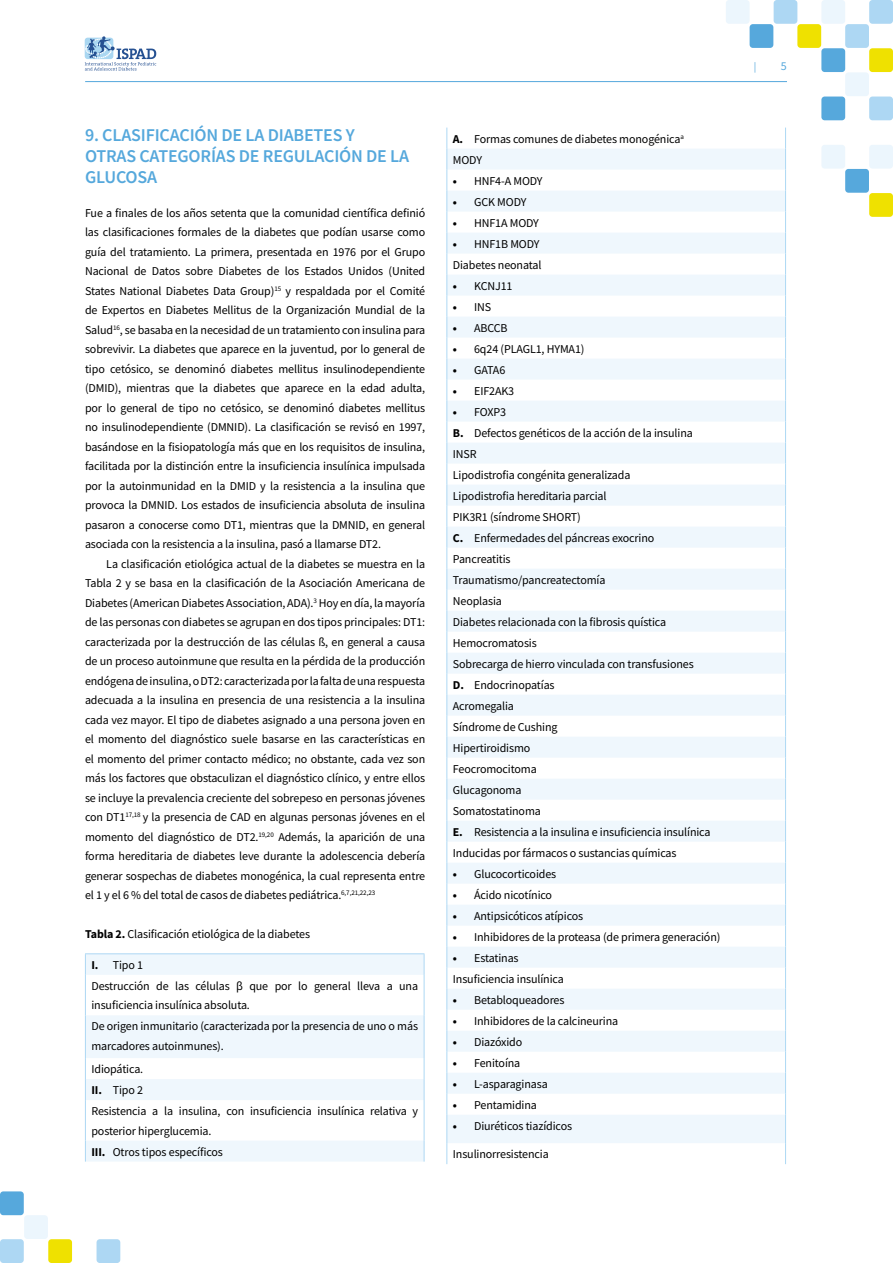
<style>
.page{position:relative;width:893px;height:1263px;background:#fff}
.page>*{position:absolute;margin:0;border:0;box-sizing:border-box;transform-origin:0 0}
.t1{font:600 18px/21px "Source Sans Pro";letter-spacing:-.01em;color:#55a8dc}
.t2{font:12px/19.5px "Source Sans Pro";letter-spacing:-.01em;color:#000}
.t3{font:12px "Source Sans Pro";color:#55a8dc}
.t4{font:10.5px "Source Sans Pro";color:#55a8dc}
.s1{font-weight:700}
</style>
<div class="page">
<div style="left:821px;top:0;width:24px;height:24px;background:#ecf6fd;border-radius:3px"></div>
<div style="left:821px;top:48px;width:24px;height:24px;background:#56a8dc;border-radius:3px"></div>
<div style="left:821px;top:97px;width:24px;height:23px;background:#56a8dc;border-radius:3px"></div>
<div style="left:821px;top:145px;width:24px;height:24px;background:#ecf6fd;border-radius:3px"></div>
<div style="left:869px;top:0;width:24px;height:24px;background:#add7f3;border-radius:3px"></div>
<div style="left:869px;top:48px;width:24px;height:24px;background:#efe100;border-radius:3px"></div>
<div style="left:869px;top:97px;width:24px;height:23px;background:#add7f3;border-radius:3px"></div>
<div style="left:869px;top:145px;width:24px;height:24px;background:#ecf6fd;border-radius:3px"></div>
<div style="left:869px;top:193px;width:24px;height:24px;background:#efe100;border-radius:3px"></div>
<div style="left:845px;top:24px;width:24px;height:24px;background:#add7f3;border-radius:3px"></div>
<div style="left:845px;top:72px;width:24px;height:24px;background:#ecf6fd;border-radius:3px"></div>
<div style="left:845px;top:169px;width:24px;height:24px;background:#56a8dc;border-radius:3px"></div>
<div style="left:774px;top:0;width:23px;height:24px;background:#add7f3;border-radius:3px"></div>
<div style="left:750px;top:24px;width:23px;height:24px;background:#56a8dc;border-radius:3px"></div>
<div style="left:726px;top:0;width:24px;height:24px;background:#ecf6fd;border-radius:3px"></div>
<div style="left:797px;top:24px;width:24px;height:24px;background:#efe100;border-radius:3px"></div>
<div style="left:0;top:1191px;width:24px;height:24px;background:#56a8dc;border-radius:3px"></div>
<div style="left:97px;top:1239px;width:23px;height:24px;background:#add7f3;border-radius:3px"></div>
<div style="left:48px;top:1239px;width:24px;height:24px;background:#efe100;border-radius:3px"></div>
<div style="left:0;top:1239px;width:24px;height:24px;background:#add7f3;border-radius:3px"></div>
<div style="left:24px;top:1215px;width:24px;height:24px;background:#ecf6fd;border-radius:3px"></div>
<hr style="left:85px;top:81px;width:702px;height:1px;background:#55a8dc">
<svg style="left:85px;top:36px;width:71px;height:35px"></svg>
<svg style="left:86px;top:954px;width:338px;height:207px;fill:#f1f8fd"></svg>
<hr style="left:85px;top:953px;width:339px;height:1px;background:#add8f4">
<svg style="left:85px;top:954px;width:1px;height:21px"></svg>
<svg style="left:424px;top:954px;width:1px;height:21px"></svg>
<hr style="left:85px;top:975px;width:1px;height:40px;background:#add8f4">
<hr style="left:424px;top:975px;width:1px;height:40px;background:#add8f4">
<hr style="left:85px;top:1015px;width:1px;height:43px;background:#add8f4">
<hr style="left:424px;top:1015px;width:1px;height:43px;background:#add8f4">
<svg style="left:85px;top:1058px;width:1px;height:42px"></svg>
<svg style="left:424px;top:1058px;width:1px;height:42px"></svg>
<hr style="left:85px;top:1100px;width:1px;height:40px;background:#add8f4">
<hr style="left:424px;top:1100px;width:1px;height:40px;background:#add8f4">
<svg style="left:85px;top:1140px;width:1px;height:21px"></svg>
<svg style="left:424px;top:1140px;width:1px;height:21px"></svg>
<svg style="left:447px;top:149px;width:338px;height:994px;fill:#f4f9fd"></svg>
<svg style="left:446px;top:128px;width:1px;height:1036px"></svg>
<svg style="left:785px;top:128px;width:1px;height:1036px"></svg>
<h1 class="t1" style="left:85px;top:124px;width:326px">9. CLASIFICACIÓN DE LA DIABETES Y<br>OTRAS CATEGORÍAS DE REGULACIÓN DE LA<br>GLUCOSA</h1>
<p class="t2" style="left:85px;top:203px;width:342px;text-align:justify">Fue a finales de los años setenta que la comunidad científica definió las clasificaciones formales de la diabetes que podían usarse como guía del tratamiento. La primera, presentada en 1976 por el Grupo Nacional de Datos sobre Diabetes de los Estados Unidos (United States National Diabetes Data Group)<sup>15</sup> y respaldada por el Comité de Expertos en Diabetes Mellitus de la Organización Mundial de la Salud<sup>16</sup>, se basaba en la necesidad de un tratamiento con insulina para sobrevivir. La diabetes que aparece en la juventud, por lo general de tipo cetósico, se denominó diabetes mellitus insulinodependiente (DMID), mientras que la diabetes que aparece en la edad adulta, por lo general de tipo no cetósico, se denominó diabetes mellitus no insulinodependiente (DMNID). La clasificación se revisó en 1997, basándose en la fisiopatología más que en los requisitos de insulina, facilitada por la distinción entre la insuficiencia insulínica impulsada por la autoinmunidad en la DMID y la resistencia a la insulina que provoca la DMNID. Los estados de insuficiencia absoluta de insulina pasaron a conocerse como DT1, mientras que la DMNID, en general asociada con la resistencia a la insulina, pasó a llamarse DT2.</p>
<p class="t2" style="left:85px;top:554px;width:342px;text-align:justify;text-indent:21px">La clasificación etiológica actual de la diabetes se muestra en la Tabla 2 y se basa en la clasificación de la Asociación Americana de Diabetes (American Diabetes Association, ADA).<sup>3</sup> Hoy en día, la mayoría de las personas con diabetes se agrupan en dos tipos principales: DT1: caracterizada por la destrucción de las células ß, en general a causa de un proceso autoinmune que resulta en la pérdida de la producción endógena de insulina, o DT2: caracterizada por la falta de una respuesta adecuada a la insulina en presencia de una resistencia a la insulina cada vez mayor. El tipo de diabetes asignado a una persona joven en el momento del diagnóstico suele basarse en las características en el momento del primer contacto médico; no obstante, cada vez son más los factores que obstaculizan el diagnóstico clínico, y entre ellos se incluye la prevalencia creciente del sobrepeso en personas jóvenes con DT1<sup>17,18</sup> y la presencia de CAD en algunas personas jóvenes en el momento del diagnóstico de DT2.<sup>19,20</sup> Además, la aparición de una forma hereditaria de diabetes leve durante la adolescencia debería generar sospechas de diabetes monogénica, la cual representa entre el 1 y el 6 % del total de casos de diabetes pediátrica.<sup>6,7,21,22,23</sup></p>
<p class="t2" style="left:85px;top:925px;width:226px"><span class="s1">Tabla 2.</span> Clasificación etiológica de la diabetes</p>
<p class="t2" style="left:91px;top:954px;width:328px;line-height:21px"><span class="s1">I.</span> Tipo 1<br>Destrucción de las células β que por lo general lleva a una</p>
<p class="t2" style="left:91px;top:995px;width:328px;line-height:21px">insuficiencia insulínica absoluta.<br>De origen inmunitario (caracterizada por la presencia de uno o más</p>
<p class="t2" style="left:91px;top:1034px;width:134px;line-height:23.2px">marcadores autoinmunes).<br>Idiopática.</p>
<p class="t2" style="left:91px;top:1079px;width:328px;line-height:21px"><span class="s1">II.</span> Tipo 2<br>Resistencia a la insulina, con insuficiencia insulínica relativa y</p>
<p class="t2" style="left:91px;top:1120px;width:133px;line-height:21px">posterior hiperglucemia.<br><span class="s1">III.</span> Otros tipos específicos</p>
<p class="t2" style="left:453px;top:128px;width:233px;line-height:21px"><span class="s1">A.</span> Formas comunes de diabetes monogénica<sup>a<br></sup>MODY</p>
<p class="t2" style="left:453px;top:171px;width:91px"><span class="s1">•</span> HNF4-A MODY</p>
<p class="t2" style="left:453px;top:192px;width:75px"><span class="s1">•</span> GCK MODY</p>
<p class="t2" style="left:453px;top:213px;width:88px"><span class="s1">•</span> HNF1A MODY</p>
<p class="t2" style="left:453px;top:233px;width:90px;line-height:21px"><span class="s1">•</span> HNF1B MODY<br>Diabetes neonatal</p>
<p class="t2" style="left:453px;top:276px;width:61px"><span class="s1">•</span> KCNJ11</p>
<p class="t2" style="left:453px;top:297px;width:40px"><span class="s1">•</span> INS</p>
<p class="t2" style="left:453px;top:318px;width:56px"><span class="s1">•</span> ABCCB</p>
<p class="t2" style="left:453px;top:339px;width:133px"><span class="s1">•</span> 6q24 (PLAGL1, HYMA1)</p>
<p class="t2" style="left:453px;top:360px;width:54px"><span class="s1">•</span> GATA6</p>
<p class="t2" style="left:453px;top:381px;width:63px"><span class="s1">•</span> EIF2AK3</p>
<p class="t2" style="left:453px;top:401px;width:259px;line-height:21px"><span class="s1">•</span> FOXP3<br><span class="s1">B.</span> Defectos genéticos de la acción de la insulina<br>INSR<br>Lipodistrofia congénita generalizada<br>Lipodistrofia hereditaria parcial<br>PIK3R1 (síndrome SHORT)<br><span class="s1">C.</span> Enfermedades del páncreas exocrino<br>Pancreatitis<br>Traumatismo/pancreatectomía<br>Neoplasia<br>Diabetes relacionada con la fibrosis quística<br>Hemocromatosis<br>Sobrecarga de hierro vinculada con transfusiones<br><span class="s1">D.</span> Endocrinopatías<br>Acromegalia<br>Síndrome de Cushing<br>Hipertiroidismo<br>Feocromocitoma<br>Glucagonoma<br>Somatostatinoma<br><span class="s1">E.</span> Resistencia a la insulina e insuficiencia insulínica<br>Inducidas por fármacos o sustancias químicas</p>
<p class="t2" style="left:453px;top:864px;width:105px"><span class="s1">•</span> Glucocorticoides</p>
<p class="t2" style="left:453px;top:885px;width:101px"><span class="s1">•</span> Ácido nicotínico</p>
<p class="t2" style="left:453px;top:906px;width:132px"><span class="s1">•</span> Antipsicóticos atípicos</p>
<p class="t2" style="left:453px;top:927px;width:269px"><span class="s1">•</span> Inhibidores de la proteasa (de primera generación)</p>
<p class="t2" style="left:453px;top:947px;width:112px;line-height:21px"><span class="s1">•</span> Estatinas<br>Insuficiencia insulínica</p>
<p class="t2" style="left:453px;top:990px;width:113px"><span class="s1">•</span> Betabloqueadores</p>
<p class="t2" style="left:453px;top:1011px;width:167px"><span class="s1">•</span> Inhibidores de la calcineurina</p>
<p class="t2" style="left:453px;top:1032px;width:71px"><span class="s1">•</span> Diazóxido</p>
<p class="t2" style="left:453px;top:1053px;width:69px"><span class="s1">•</span> Fenitoína</p>
<p class="t2" style="left:453px;top:1074px;width:96px"><span class="s1">•</span> L-asparaginasa</p>
<p class="t2" style="left:453px;top:1095px;width:86px"><span class="s1">•</span> Pentamidina</p>
<p class="t2" style="left:453px;top:1116px;width:121px"><span class="s1">•</span> Diuréticos tiazídicos</p>
<p class="t2" style="left:453px;top:1144px;width:97px">Insulinorresistencia</p>
<p class="t4" style="left:754px;top:59px;width:4px">|</p>
<p class="t3" style="left:781px;top:58px;width:7px">5</p>
</div>
